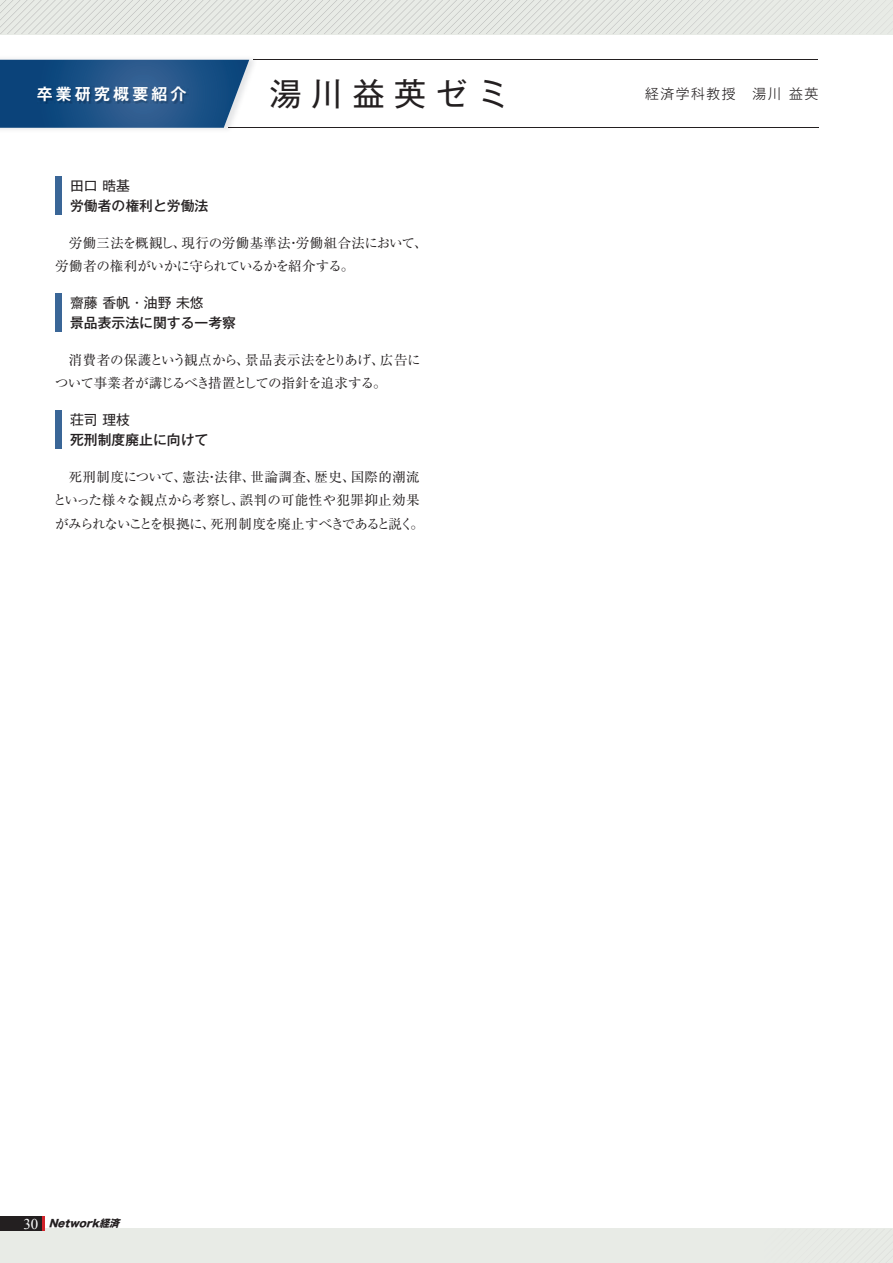
<style>
.page{position:relative;width:893px;height:1263px;background:#fff}
.page>*{position:absolute;margin:0;border:0;box-sizing:border-box;transform-origin:0 0}
.t1{font:31.95px "Gothic MB101 Pr 5";letter-spacing:.3em;color:#231f20}
.t2{font:700 15.9px "Gothic MB101 Pr 5 De";letter-spacing:.2em;color:#fff}
.t3{font:500 13.8px "Gothic MB101 Pr 5";color:#231f20}
.t4{font:13.8px "Gothic MB101 Pr 5";color:#231f20}
.t5{font:300 13.8px "Gothic MB101 Pr 5";letter-spacing:.11em;color:#231f20}
.t6{font:13.5px/23.4px "Ryumin Pro";letter-spacing:-.015em;color:#231f20}
.t7{font:13.5px/23.4px "Ryumin Pro";letter-spacing:.005em;color:#231f20}
.t8{font:italic 10.05px "Hira Kaku Std W8";color:#231f20}
.s1{font-family:"Times New Roman";font-style:normal;font-size:14.85px;color:#fff}
</style>
<div class="page">
<svg style="left:0;top:0;width:893px;height:34px;background:#e3e6e1"></svg>
<div style="left:0;top:1229px;width:893px;height:34px;background:#e8ebe6"></div>
<img style="left:0;top:59px;width:258px;height:71px">
<svg style="left:0;top:60px;width:249px;height:68px;background:#26588a"></svg>
<img style="left:38px;top:87px;width:150px;height:16px">
<hr style="left:228px;top:128px;width:590px;height:1px;background:#231f20">
<hr style="left:254px;top:60px;width:564px;height:1px;background:#231f20">
<div style="left:55px;top:177px;width:7px;height:38px;background:#3a6697"></div>
<div style="left:55px;top:294px;width:7px;height:38px;background:#3a6697"></div>
<div style="left:55px;top:411px;width:7px;height:38px;background:#3a6697"></div>
<div style="left:0;top:1216px;width:43px;height:15px;background:#231f20"></div>
<svg style="left:43px;top:1216px;width:2px;height:15px"></svg>
<p class="t2" style="left:37px;top:81px;width:151px">卒業研究概要紹介</p>
<h1 class="t1" style="left:270px;top:67px;width:241px">湯川益英ゼミ</h1>
<p class="t5" style="left:645px;top:82px;width:175px">経済学科教授　湯川 益英</p>
<p class="t4" style="left:70px;top:174px;width:61px">田口 晧基</p>
<p class="t3" style="left:70px;top:194px;width:140px">労働者の権利と労働法</p>
<p class="t6" style="left:55px;top:230px;width:374px;text-indent:14px">労働三法を概観し、現行の労働基準法・労働組合法において、労働者の権利がいかに守られているかを紹介する。</p>
<p class="t4" style="left:70px;top:291px;width:135px">齋藤 香帆・油野 未悠</p>
<p class="t3" style="left:70px;top:311px;width:167px">景品表示法に関する一考察</p>
<p class="t6" style="left:55px;top:347px;width:367px;text-indent:14px">消費者の保護という観点から、景品表示法をとりあげ、広告について事業者が講じるべき措置としての指針を追求する。</p>
<p class="t4" style="left:70px;top:408px;width:61px">荘司 理枝</p>
<p class="t3" style="left:70px;top:429px;width:140px">死刑制度廃止に向けて</p>
<p class="t7" style="left:53px;top:464px;width:372px;text-indent:16px">死刑制度について、憲法・法律、世論調査、歴史、国際的潮流といった様々な観点から考察し、誤判の可能性や犯罪抑止効果がみられないことを根拠に、死刑制度を廃止すべきであると説く。</p>
<p class="t8" style="left:23px;top:1218px;width:102px"><span class="s1">3 0</span> Network経済</p>
</div>
